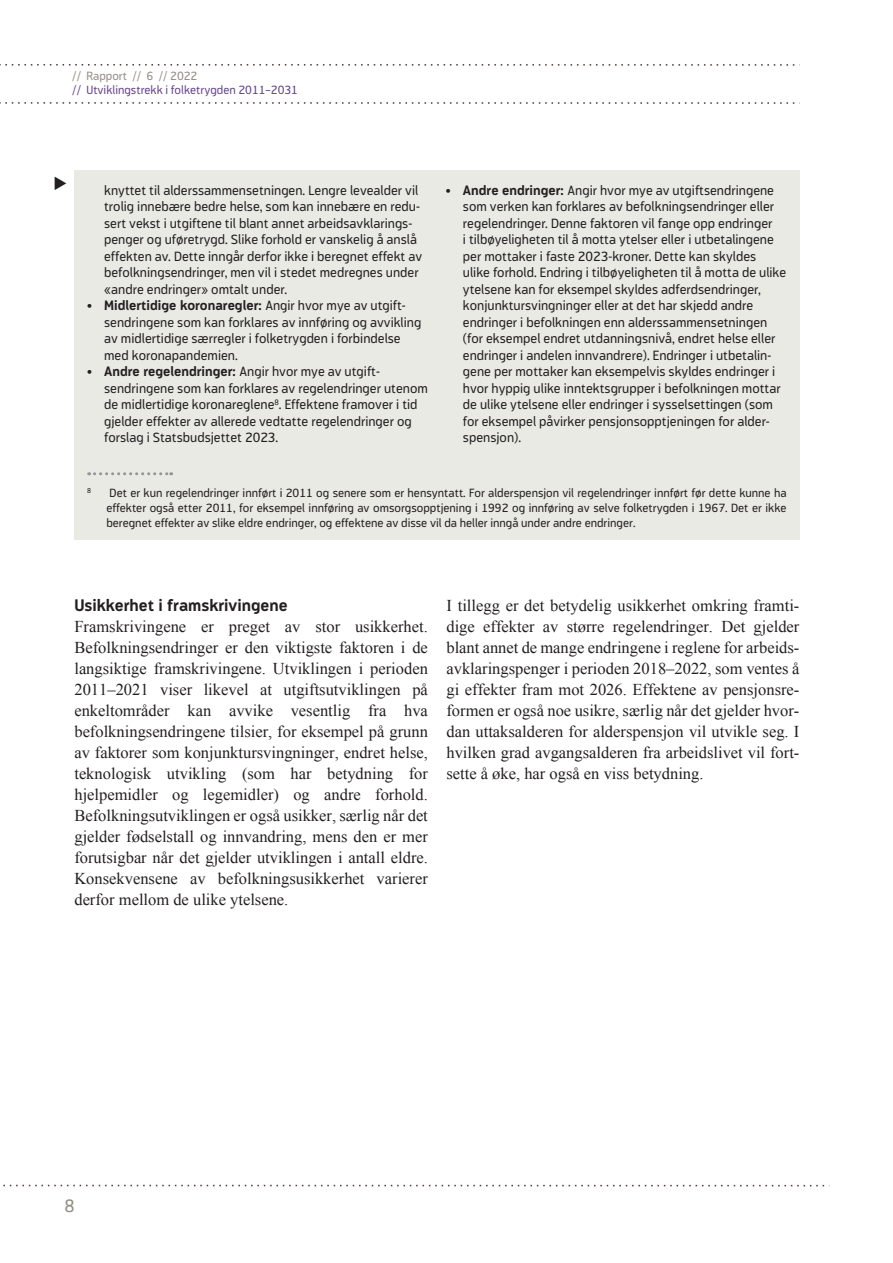
<style>
.page{position:relative;width:893px;height:1263px;background:#fff}
.page>*{position:absolute;margin:0;border:0;box-sizing:border-box;transform-origin:0 0}
.t1{font:18px "Modus";color:#948d87}
.t2{font:16.5px/21px "Times New Roman";color:#231f20;text-align:justify}
.t3{font:700 16.5px "Modus";color:#231f20}
.t4{font:13.5px/16.5px "Modus";color:#231f20}
.t5{font:12px/15px "Modus";color:#231f20;text-align:justify}
.t6{font:12px "Modus";color:#64468b}
.t7{font:12px "Modus";color:#948d87}
.t8{font:7.05px "Modus";color:#231f20}
.s1{font-weight:700}
</style>
<div class="page">
<svg style="left:0;top:64px;width:795px;height:2px"></svg>
<svg style="left:0;top:102px;width:795px;height:2px"></svg>
<svg style="left:3px;top:1185px;width:822px;height:1px"></svg>
<div style="left:74px;top:170px;width:725px;height:370px;background:#e9eae4"></div>
<svg style="left:89px;top:472px;width:83px;height:3px"></svg>
<p class="t7" style="left:72px;top:69px;width:127px">// Rapport // 6 // 2022</p>
<p class="t6" style="left:72px;top:83px;width:227px">// Utviklingstrekk i folketrygden 2011–2031</p>
<p class="t4" style="left:104px;top:182px;width:319px">knyttet til alderssammensetningen. Lengre levealder vil trolig innebære bedre helse, som kan innebære en redu&shy;sert vekst i utgiftene til blant annet arbeidsavklarings&shy;penger og uføretrygd. Slike forhold er vanskelig å anslå effekten av. Dette inngår derfor ikke i beregnet effekt av befolkningsendringer, men vil i stedet medregnes under «andre endringer» omtalt under.</p>
<p class="t4" style="left:104px;top:297px;width:319px;text-indent:-17px"><span class="s1">• Midlertidige koronaregler:</span> Angir hvor mye av utgift&shy;sendringene som kan forklares av innføring og avvikling av midlertidige særregler i folketrygden i forbindelse med koronapandemien.</p>
<p class="t4" style="left:104px;top:363px;width:325px;text-indent:-17px"><span class="s1">• Andre regelendringer:</span> Angir hvor mye av utgift&shy;sendringene som kan forklares av regelendringer utenom de midlertidige koronareglene<sup>8</sup>. Effektene framover i tid gjelder effekter av allerede vedtatte regelendringer og forslag i Statsbudsjettet 2023.</p>
<p class="t4" style="left:463px;top:182px;width:325px;text-indent:-17px"><span class="s1">• Andre endringer:</span> Angir hvor mye av utgiftsendringene som verken kan forklares av befolkningsendringer eller regelendringer. Denne faktoren vil fange opp endringer<br>i tilbøyeligheten til å motta ytelser eller i utbetalingene per mottaker i faste 2023-kroner. Dette kan skyldes ulike forhold. Endring i tilbøyeligheten til å motta de ulike ytelsene kan for eksempel skyldes adferdsendringer, konjunktursvingninger eller at det har skjedd andre endringer i befolkningen enn alderssammensetningen (for eksempel endret utdanningsnivå, endret helse eller endringer i andelen innvandrere). Endringer i utbetalin&shy;gene per mottaker kan eksempelvis skyldes endringer i hvor hyppig ulike inntektsgrupper i befolkningen mottar de ulike ytelsene eller endringer i sysselsettingen (som for eksempel påvirker pensjonsopptjeningen for alder&shy;spensjon).</p>
<p class="t8" style="left:87px;top:487px;width:5px">8</p>
<p class="t5" style="left:106px;top:486px;width:682px">Det er kun regelendringer innført i 2011 og senere som er hensyntatt. For alderspensjon vil regelendringer innført før dette kunne ha effekter også etter 2011, for eksempel innføring av omsorgsopptjening i 1992 og innføring av selve folketrygden i 1967. Det er ikke beregnet effekter av slike eldre endringer, og effektene av disse vil da heller inngå under andre endringer.</p>
<p class="t3" style="left:74px;top:596px;width:215px">Usikkerhet i framskrivingene</p>
<p class="t2" style="left:74px;top:616px;width:355px">Framskrivingene er preget av stor usikkerhet.<br>Befolkningsendringer er den viktigste faktoren i de langsiktige framskrivingene. Utviklingen i perioden 2011–2021 viser likevel at utgiftsutviklingen på enkeltområder kan avvike vesentlig fra hva befolkningsendringene tilsier, for eksempel på grunn av faktorer som konjunktursvingninger, endret helse, teknologisk utvikling (som har betydning for hjelpemidler og legemidler) og andre forhold.<br>Befolkningsutviklingen er også usikker, særlig når det gjelder fødselstall og innvandring, mens den er mer forutsigbar når det gjelder utviklingen i antall eldre.<br>Konsekvensene av befolkningsusikkerhet varierer derfor mellom de ulike ytelsene.</p>
<p class="t2" style="left:446px;top:595px;width:354px">I tillegg er det betydelig usikkerhet omkring framti&shy;dige effekter av større regelendringer. Det gjelder blant annet de mange endringene i reglene for arbeids&shy;avklaringspenger i perioden 2018–2022, som ventes å gi effekter fram mot 2026. Effektene av pensjonsre&shy;formen er også noe usikre, særlig når det gjelder hvor&shy;dan uttaksalderen for alderspensjon vil utvikle seg. I hvilken grad avgangsalderen fra arbeidslivet vil fort&shy;sette å øke, har også en viss betydning.</p>
<h1 class="t1" style="left:65px;top:1195px;width:12px">8</h1>
</div>
